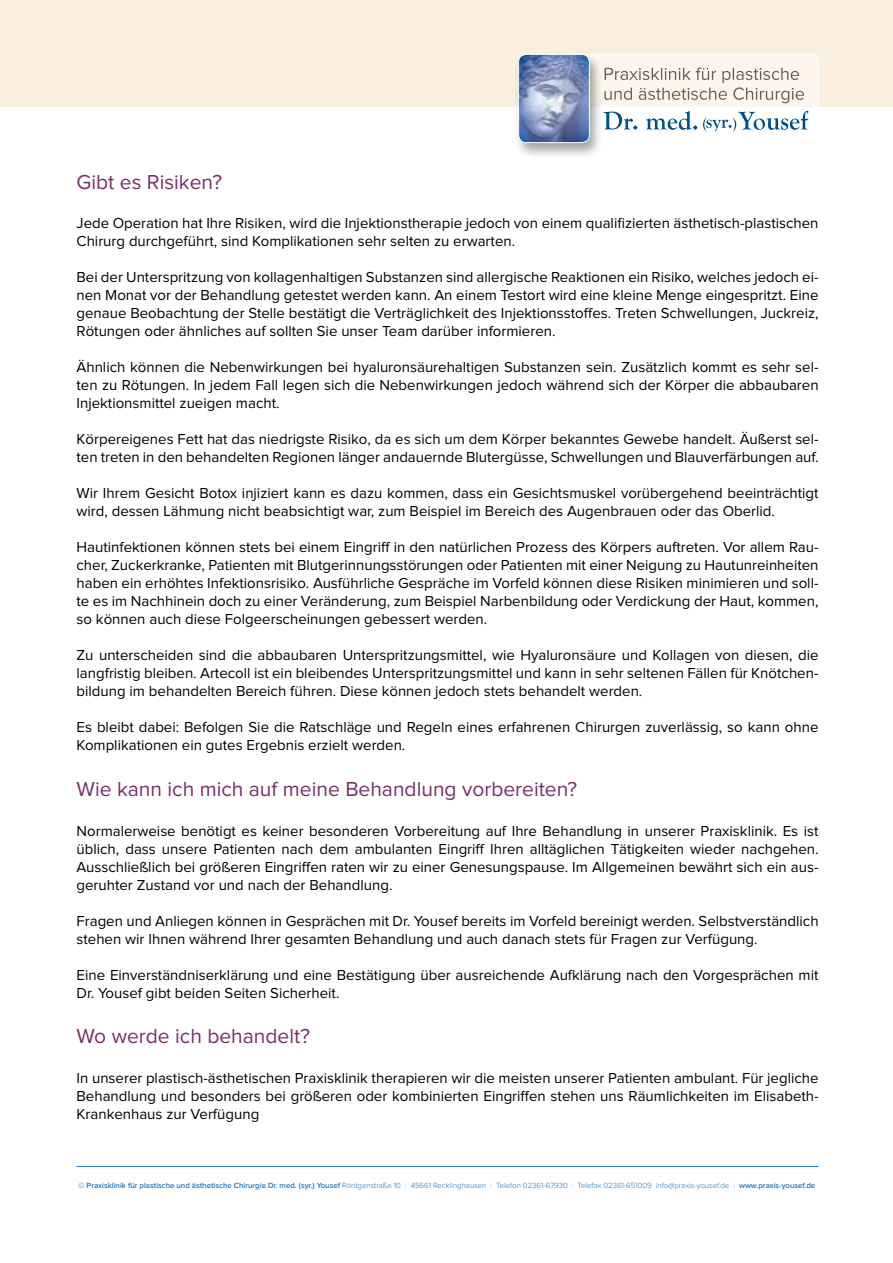
<style>
.page{position:relative;width:893px;height:1263px;background:#fff}
.page>*{position:absolute;margin:0;border:0;box-sizing:border-box;transform-origin:0 0}
.t1{font:21px "Proxima Nova";color:#77306a}
.t2{font:15px/18px "Proxima Nova";color:#000}
.t3{font:300 7.8px "Proxima Nova";color:#1c75bc}
.s1{font-weight:600}
.s2{color:#d4c1d0}
</style>
<div class="page">
<div style="left:0;top:0;width:893px;height:106px;background:#faefdf"></div>
<div style="left:544px;top:54px;width:274px;height:89px;background:linear-gradient(to bottom,#fbf3e8,#fff);border-radius:4px"></div>
<div style="left:544px;top:54px;width:275px;height:89px;border:1px solid #fff;border-radius:4px"></div>
<svg style="left:603px;top:111px;width:205px;height:20px"></svg>
<svg style="left:604px;top:68px;width:200px;height:35px"></svg>
<div style="left:513px;top:52px;width:90px;height:107px;background:#000;opacity:.35"></div>
<img style="left:519px;top:54px;width:70px;height:89px">
<div style="left:518px;top:54px;width:72px;height:89px;border:1px solid #fff;border-radius:8px"></div>
<hr style="left:77px;top:1166px;width:742px;height:1px;background:#1c75bc">
<h1 class="t1" style="left:77px;top:172px;width:147px">Gibt es Risiken?</h1>
<p class="t2" style="left:77px;top:215px;width:743px">Jede Operation hat Ihre Risiken, wird die Injektionstherapie jedoch von einem qualifizierten ästhetisch-plastischen<br>Chirurg durchgeführt, sind Komplikationen sehr selten zu erwarten.</p>
<p class="t2" style="left:77px;top:269px;width:744px;text-align:justify">Bei der Unterspritzung von kollagenhaltigen Substanzen sind allergische Reaktionen ein Risiko, welches jedoch ei&shy;nen Monat vor der Behandlung getestet werden kann. An einem Testort wird eine kleine Menge eingespritzt. Eine genaue Beobachtung der Stelle bestätigt die Verträglichkeit des Injektionsstoffes. Treten Schwellungen, Juckreiz, Rötungen oder ähnliches auf sollten Sie unser Team darüber informieren.</p>
<p class="t2" style="left:77px;top:359px;width:744px;text-align:justify">Ähnlich können die Nebenwirkungen bei hyaluronsäurehaltigen Substanzen sein. Zusätzlich kommt es sehr sel&shy;ten zu Rötungen. In jedem Fall legen sich die Nebenwirkungen jedoch während sich der Körper die abbaubaren Injektionsmittel zueigen macht.</p>
<p class="t2" style="left:77px;top:431px;width:744px">Körpereigenes Fett hat das niedrigste Risiko, da es sich um dem Körper bekanntes Gewebe handelt. Äußerst sel&shy;ten treten in den behandelten Regionen länger andauernde Blutergüsse, Schwellungen und Blauverfärbungen auf.</p>
<p class="t2" style="left:77px;top:485px;width:744px">Wir Ihrem Gesicht Botox injiziert kann es dazu kommen, dass ein Gesichtsmuskel vorübergehend beeinträchtigt wird, dessen Lähmung nicht beabsichtigt war, zum Beispiel im Bereich des Augenbrauen oder das Oberlid.</p>
<p class="t2" style="left:77px;top:539px;width:743px;text-align:justify">Hautinfektionen können stets bei einem Eingriff in den natürlichen Prozess des Körpers auftreten. Vor allem Rau&shy;cher, Zuckerkranke, Patienten mit Blutgerinnungsstörungen oder Patienten mit einer Neigung zu Hautunreinheiten haben ein erhöhtes Infektionsrisiko. Ausführliche Gespräche im Vorfeld können diese Risiken minimieren und soll&shy;te es im Nachhinein doch zu einer Veränderung, zum Beispiel Narbenbildung oder Verdickung der Haut, kommen, so können auch diese Folgeerscheinungen gebessert werden.</p>
<p class="t2" style="left:77px;top:647px;width:743px;text-align:justify">Zu unterscheiden sind die abbaubaren Unterspritzungsmittel, wie Hyaluronsäure und Kollagen von diesen, die langfristig bleiben. Artecoll ist ein bleibendes Unterspritzungsmittel und kann in sehr seltenen Fällen für Knötchen&shy;bildung im behandelten Bereich führen. Diese können jedoch stets behandelt werden.</p>
<p class="t2" style="left:77px;top:719px;width:743px">Es bleibt dabei: Befolgen Sie die Ratschläge und Regeln eines erfahrenen Chirurgen zuverlässig, so kann ohne<br>Komplikationen ein gutes Ergebnis erzielt werden.</p>
<h1 class="t1" style="left:77px;top:779px;width:502px">Wie kann ich mich auf meine Behandlung vorbereiten?</h1>
<p class="t2" style="left:77px;top:822px;width:744px;text-align:justify">Normalerweise benötigt es keiner besonderen Vorbereitung auf Ihre Behandlung in unserer Praxisklinik. Es ist üblich, dass unsere Patienten nach dem ambulanten Eingriff Ihren alltäglichen Tätigkeiten wieder nachgehen.<br>Ausschließlich bei größeren Eingriffen raten wir zu einer Genesungspause. Im Allgemeinen bewährt sich ein aus&shy;geruhter Zustand vor und nach der Behandlung.</p>
<p class="t2" style="left:77px;top:912px;width:744px">Fragen und Anliegen können in Gesprächen mit Dr. Yousef bereits im Vorfeld bereinigt werden. Selbstverständlich stehen wir Ihnen während Ihrer gesamten Behandlung und auch danach stets für Fragen zur Verfügung.</p>
<p class="t2" style="left:77px;top:966px;width:743px">Eine Einverständniserklärung und eine Bestätigung über ausreichende Aufklärung nach den Vorgesprächen mit<br>Dr. Yousef gibt beiden Seiten Sicherheit.</p>
<h1 class="t1" style="left:77px;top:1027px;width:235px">Wo werde ich behandelt?</h1>
<p class="t2" style="left:77px;top:1069px;width:744px;text-align:justify">In unserer plastisch-ästhetischen Praxisklinik therapieren wir die meisten unserer Patienten ambulant. Für jegliche Behandlung und besonders bei größeren oder kombinierten Eingriffen stehen uns Räumlichkeiten im Elisabeth-Krankenhaus zur Verfügung</p>
<p class="t3" style="left:79px;top:1182px;width:738px"><span class="s1">© Praxisklinik für plastische und ästhetische Chirurgie Dr. med. (syr.) Yousef</span> Röntgenstraße 10 <span class="s2">I</span> 45661 Recklinghausen <span class="s2">I</span> Telefon 02361-67930 <span class="s2">I</span> Telefax 02361-651009 info@praxis-yousef.de <span class="s2">I</span> <span class="s1">www.praxis-yousef.de</span></p>
</div>
